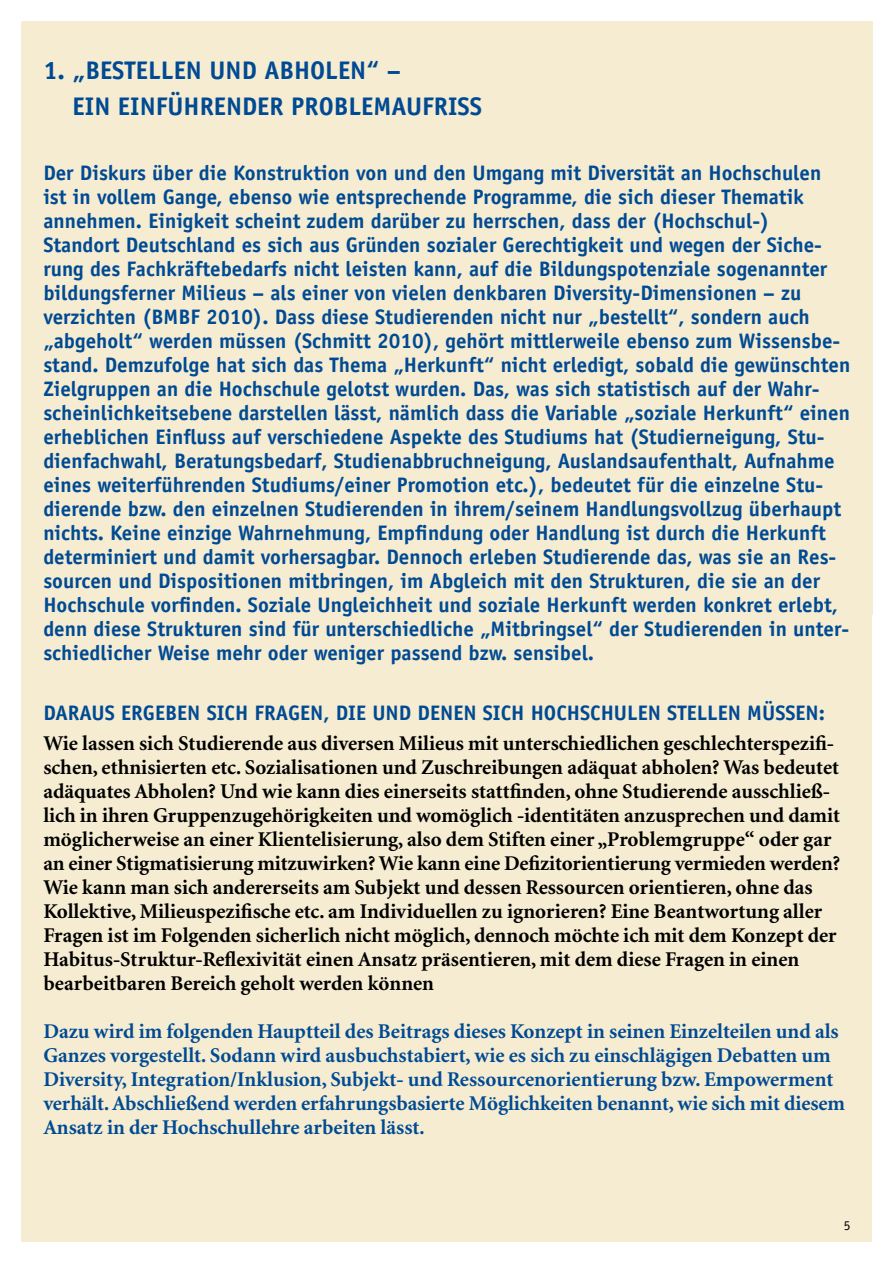
<style>
.page{position:relative;width:893px;height:1263px;background:#fff}
.page>*{position:absolute;margin:0;border:0;box-sizing:border-box;transform-origin:0 0}
.t1{font:700 25.5px "Officina Sans";color:#004a93}
.t2{font:700 21px/24px "Officina Sans";color:#004a93}
.t3{font:700 21px/24px "Minion";color:#000}
.t4{font:700 21px/24px "Minion";color:#004a93}
.t5{font:13.5px "Officina Sans";color:#000}
</style>
<div class="page">
<div style="left:21px;top:22px;width:851px;height:1220px;background:#f5ecd1"></div>
<div style="left:22px;top:21px;width:851px;height:593px;background:#f5ecd1"></div>
<p class="t1" style="left:43px;top:54px;width:70px">1. „Bestellen</p>
<p class="t1" style="left:210px;top:54px;width:193px">und abholen“ –</p>
<p class="t1" style="left:73px;top:90px;width:13px">ein</p>
<p class="t1" style="left:118px;top:90px;width:81px">einführender</p>
<p class="t1" style="left:291px;top:90px;width:57px">Problem</p>
<p class="t1" style="left:391px;top:90px;width:55px">aufriss</p>
<p class="t2" style="left:43px;top:160px;width:808px">Der Diskurs über die Konstruktion von und den Umgang mit Diversität an Hochschulen<br>ist in vollem Gange, ebenso wie entsprechende Programme, die sich dieser Thematik annehmen. Einigkeit scheint zudem darüber zu herrschen, dass der (Hochschul-)<br>Standort Deutschland es sich aus Gründen sozialer Gerechtigkeit und wegen der Siche&shy;rung des Fachkräftebedarfs nicht leisten kann, auf die Bildungspotenziale sogenannter bildungsferner Milieus – als einer von vielen denkbaren Diversity-Dimensionen – zu verzichten (BMBF 2010). Dass diese Studierenden nicht nur „bestellt“, sondern auch „abgeholt“ werden müssen (Schmitt 2010), gehört mittlerweile ebenso zum Wissensbe&shy;stand. Demzufolge hat sich das Thema „Herkunft“ nicht erledigt, sobald die gewünschten Zielgruppen an die Hochschule gelotst wurden. Das, was sich statistisch auf der Wahr&shy;scheinlichkeitsebene darstellen lässt, nämlich dass die Variable „soziale Herkunft“ einen erheblichen Einfluss auf verschiedene Aspekte des Studiums hat (Studierneigung, Stu&shy;dienfachwahl, Beratungsbedarf, Studienabbruchneigung, Auslandsaufenthalt, Aufnahme eines weiterführenden Studiums/einer Promotion etc.), bedeutet für die einzelne Stu&shy;dierende bzw. den einzelnen Studierenden in ihrem/seinem Handlungsvollzug überhaupt nichts. Keine einzige Wahrnehmung, Empfindung oder Handlung ist durch die Herkunft determiniert und damit vorhersagbar. Dennoch erleben Studierende das, was sie an Res&shy;sourcen und Dispositionen mitbringen, im Abgleich mit den Strukturen, die sie an der Hochschule vorfinden. Soziale Ungleichheit und soziale Herkunft werden konkret erlebt, denn diese Strukturen sind für unterschiedliche „Mitbringsel“ der Studierenden in unter&shy;schiedlicher Weise mehr oder weniger passend bzw. sensibel.</p>
<p class="t2" style="left:43px;top:700px;width:90px">Daraus ergeben</p>
<p class="t2" style="left:207px;top:700px;width:140px">sichFragen, die</p>
<p class="t2" style="left:372px;top:700px;width:58px">und denen</p>
<p class="t2" style="left:483px;top:700px;width:156px">sich Hochsch ulen</p>
<p class="t2" style="left:667px;top:700px;width:12px">stellen</p>
<p class="t2" style="left:747px;top:700px;width:40px">müssen</p>
<p class="t2" style="left:819px;top:700px;width:8px">:</p>
<p class="t3" style="left:43px;top:732px;width:798px">Wie lassen sich Studierende aus diversen Milieus mit unterschiedlichen geschlechterspezifi&shy;schen, ethnisierten etc. Sozialisationen und Zuschreibungen adäquat abholen? Was bedeutet adäquates Abholen? Und wie kann dies einerseits stattfinden, ohne Studierende ausschließ&shy;lich in ihren Gruppenzugehörigkeiten und womöglich -identitäten anzusprechen und damit möglicherweise an einer Klientelisierung, also dem Stiften einer „Problemgruppe“ oder gar an einer Stigmatisierung mitzuwirken? Wie kann eine Defizitorientierung vermieden werden?<br>Wie kann man sich andererseits am Subjekt und dessen Ressourcen orientieren, ohne das Kollektive, Milieuspezifische etc. am Individuellen zu ignorieren? Eine Beantwortung aller Fragen ist im Folgenden sicherlich nicht möglich, dennoch möchte ich mit dem Konzept der Habitus-Struktur-Reflexivität einen Ansatz präsentieren, mit dem diese Fragen in einen bearbeitbaren Bereich geholt werden können</p>
<p class="t4" style="left:43px;top:1020px;width:803px">Dazu wird im folgenden Hauptteil des Beitrags dieses Konzept in seinen Einzelteilen und als Ganzes vorgestellt. Sodann wird ausbuchstabiert, wie es sich zu einschlägigen Debatten um Diversity, Integration/Inklusion, Subjekt- und Ressourcenorientierung bzw. Empowerment verhält. Abschließend werden erfahrungsbasierte Möglichkeiten benannt, wie sich mit diesem Ansatz in der Hochschullehre arbeiten lässt.</p>
<p class="t5" style="left:844px;top:1218px;width:8px">5</p>
</div>
